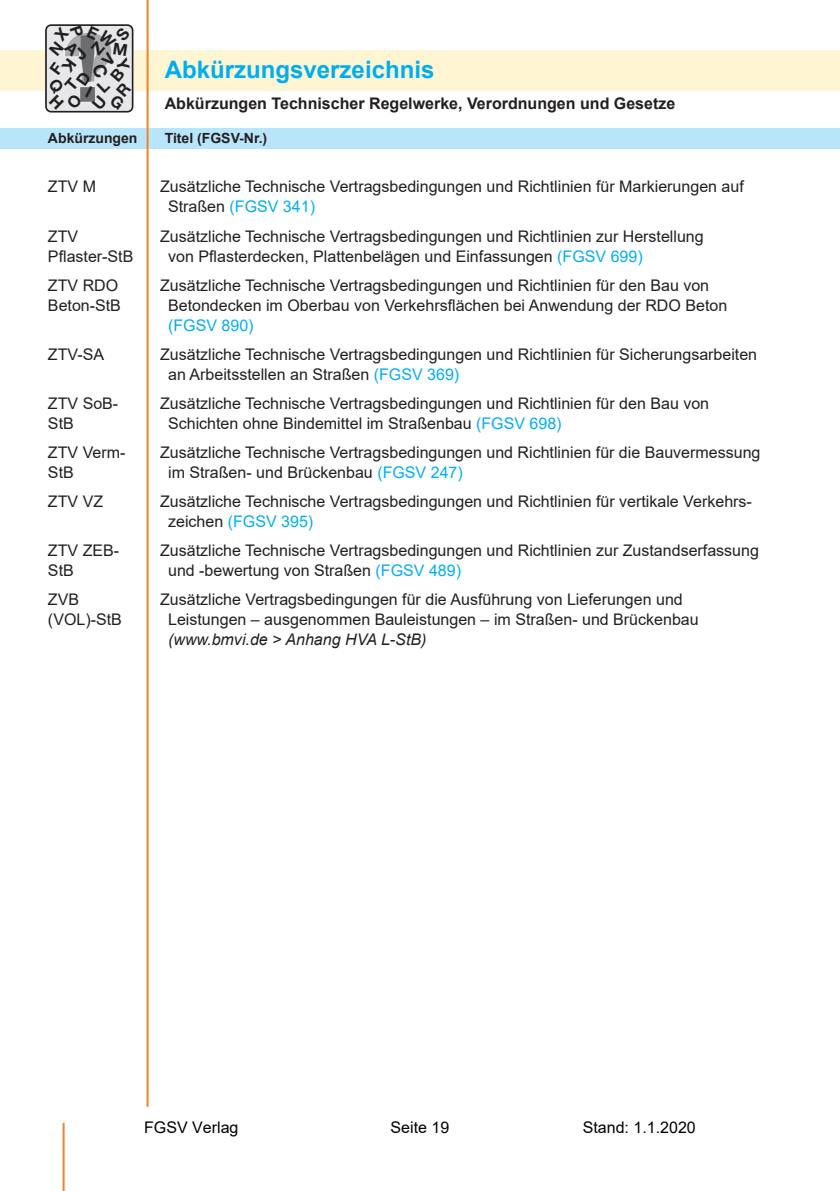
<style>
.page{position:relative;width:840px;height:1191px;background:#fff}
.page>*{position:absolute;margin:0;border:0;box-sizing:border-box;transform-origin:0 0}
.t1{font:700 93.8px "Helvetica Neue";color:#a8a9ad}
.t2{font:700 24px "Arial";color:#00aeef}
.Text_Tabulator_D{font:16px/20px "Arial";color:#231f20}
.t3{font:700 16px "Arial";color:#231f20}
.t4{font:16px "Arial";color:#000}
.t5{font:700 14px "Arial";color:#231f20}
.s1{font-size:92.4px;color:#6c6d70}
.s2{color:#00aeef}
.s3{font-style:italic}
</style>
<div class="page">
<div style="left:0;top:50px;width:839px;height:40px;background:#fef5d2"></div>
<div style="left:0;top:128px;width:839px;height:20px;background:#b9e5fa"></div>
<hr style="left:63px;top:1122px;width:2px;height:69px;background:#f58220">
<hr style="left:146px;top:0;width:2px;height:1106px;background:#f58220">
<svg style="left:45px;top:24px;width:88px;height:88px;background:#d9dadc"></svg>
<h1 class="t1" style="left:62px;top:10px;width:54px">?<span class="s1">!</span></h1>
<p class="t5" style="left:48px;top:129px;width:91px">Abkürzungen</p>
<h2 class="t2" style="left:165px;top:53px;width:271px">Abkürzungsverzeichnis</h2>
<p class="t3" style="left:165px;top:92px;width:512px">Abkürzungen Technischer Regelwerke, Verordnungen und Gesetze</p>
<p class="t5" style="left:165px;top:128px;width:104px">Titel (FGSV-Nr.)</p>
<p class="Text_Tabulator_D" style="left:48px;top:177px;width:49px">ZTV M</p>
<p class="Text_Tabulator_D" style="left:168px;top:177px;width:577px;text-indent:-8px">Zusätzliche Technische Vertragsbedingungen und Richtlinien für Markierungen auf<br>Straßen <span class="s2">(FGSV 341)</span></p>
<p class="Text_Tabulator_D" style="left:48px;top:226px;width:32px">ZTV</p>
<p class="Text_Tabulator_D" style="left:160px;top:226px;width:545px">Zusätzliche Technische Vertragsbedingungen und Richtlinien zur Herstellung</p>
<p class="Text_Tabulator_D" style="left:48px;top:246px;width:87px">Pflaster-StB</p>
<p class="Text_Tabulator_D" style="left:168px;top:246px;width:476px">von Pflasterdecken, Plattenbelägen und Einfassungen <span class="s2">(FGSV 699)</span></p>
<p class="Text_Tabulator_D" style="left:48px;top:275px;width:72px">ZTV RDO</p>
<p class="Text_Tabulator_D" style="left:160px;top:275px;width:550px">Zusätzliche Technische Vertragsbedingungen und Richtlinien für den Bau von</p>
<p class="Text_Tabulator_D" style="left:48px;top:295px;width:74px">Beton-StB</p>
<p class="Text_Tabulator_D" style="left:168px;top:295px;width:560px">Betondecken im Oberbau von Verkehrsflächen bei Anwendung der RDO Beton <span class="s2">(FGSV 890)</span></p>
<p class="Text_Tabulator_D" style="left:48px;top:344px;width:58px">ZTV-SA</p>
<p class="Text_Tabulator_D" style="left:168px;top:344px;width:590px;text-indent:-8px">Zusätzliche Technische Vertragsbedingungen und Richtlinien für Sicherungsarbeiten an Arbeitsstellen an Straßen <span class="s2">(FGSV 369)</span></p>
<p class="Text_Tabulator_D" style="left:48px;top:393px;width:72px">ZTV SoB-</p>
<p class="Text_Tabulator_D" style="left:160px;top:393px;width:550px">Zusätzliche Technische Vertragsbedingungen und Richtlinien für den Bau von</p>
<p class="Text_Tabulator_D" style="left:48px;top:413px;width:27px">StB</p>
<p class="Text_Tabulator_D" style="left:168px;top:413px;width:395px">Schichten ohne Bindemittel im Straßenbau <span class="s2">(FGSV 698)</span></p>
<p class="Text_Tabulator_D" style="left:48px;top:442px;width:79px">ZTV Verm-</p>
<p class="Text_Tabulator_D" style="left:160px;top:442px;width:601px">Zusätzliche Technische Vertragsbedingungen und Richtlinien für die Bauvermessung</p>
<p class="Text_Tabulator_D" style="left:48px;top:462px;width:27px">StB</p>
<p class="Text_Tabulator_D" style="left:168px;top:462px;width:296px">im Straßen- und Brückenbau <span class="s2">(FGSV 247)</span></p>
<p class="Text_Tabulator_D" style="left:48px;top:491px;width:57px">ZTV VZ</p>
<p class="Text_Tabulator_D" style="left:168px;top:491px;width:585px;text-indent:-8px">Zusätzliche Technische Vertragsbedingungen und Richtlinien für vertikale Verkehrs&shy;zeichen <span class="s2">(FGSV 395)</span></p>
<p class="Text_Tabulator_D" style="left:48px;top:540px;width:73px">ZTV ZEB-</p>
<p class="Text_Tabulator_D" style="left:160px;top:540px;width:600px">Zusätzliche Technische Vertragsbedingungen und Richtlinien zur Zustandserfassung</p>
<p class="Text_Tabulator_D" style="left:48px;top:560px;width:27px">StB</p>
<p class="Text_Tabulator_D" style="left:168px;top:560px;width:294px">und -bewertung von Straßen <span class="s2">(FGSV 489)</span></p>
<p class="Text_Tabulator_D" style="left:48px;top:589px;width:33px">ZVB</p>
<p class="Text_Tabulator_D" style="left:160px;top:589px;width:524px">Zusätzliche Vertragsbedingungen für die Ausführung von Lieferungen und</p>
<p class="Text_Tabulator_D" style="left:48px;top:609px;width:75px">(VOL)-StB</p>
<p class="Text_Tabulator_D" style="left:168px;top:609px;width:532px">Leistungen – ausgenommen Bauleistungen – im Straßen- und Brückenbau <span class="s3">(www.bmvi.de &gt; Anhang HVA L-StB)</span></p>
<p class="t4" style="left:144px;top:1116px;width:96px">FGSV Verlag</p>
<p class="t4" style="left:390px;top:1116px;width:60px">Seite 19</p>
<p class="t4" style="left:582px;top:1116px;width:114px">Stand: 1.1.2020</p>
</div>
